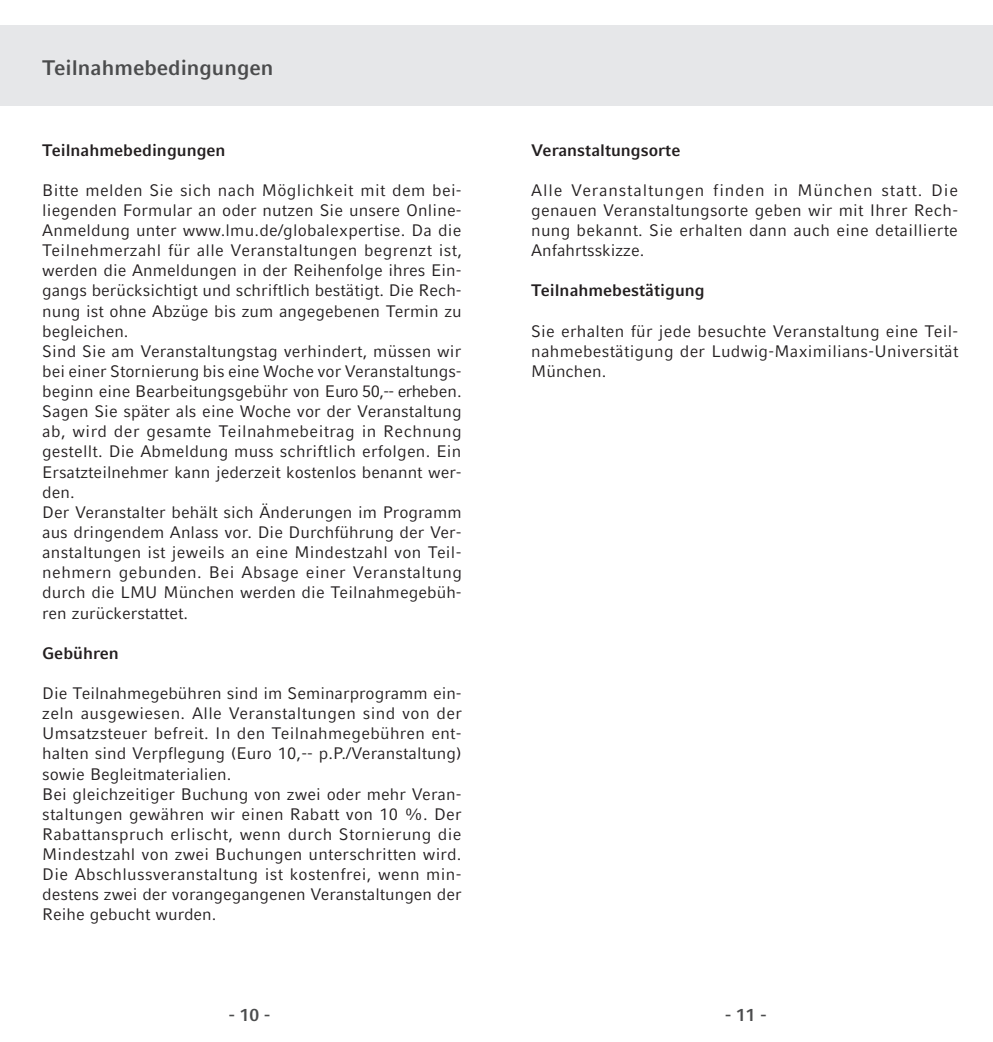
<style>
.page{position:relative;width:993px;height:1042px;background:#fff}
.page>*{position:absolute;margin:0;border:0;box-sizing:border-box;transform-origin:0 0}
.t1{font:700 21px "LMU Compatil Fact";color:#4b4c4d}
.t2{font:700 17.5px "LMU Compatil Fact";color:#4b4c4d}
.Fließtext{font:16.62px/20.1px "LMU Compatil Fact";color:#231f20;text-align:justify}
.Fließtext-2{font:700 16.62px "LMU Compatil Fact";color:#231f20}
</style>
<div class="page">
<div style="left:0;top:25px;width:496px;height:80px;background:#e6e7e9"></div>
<div style="left:496px;top:25px;width:496px;height:80px;background:#e6e7e9"></div>
<p class="t1" style="left:42px;top:56px;width:233px">Teilnahmebedingungen</p>
<p class="Fließtext-2" style="left:42px;top:140px;width:185px">Teilnahmebedingungen</p>
<p class="Fließtext" style="left:42px;top:180px;width:421px">Bitte melden Sie sich nach Möglichkeit mit dem bei&shy;liegenden Formular an oder nutzen Sie unsere Online-Anmeldung unter www.lmu.de/globalexpertise. Da die Teilnehmerzahl für alle Veranstaltungen begrenzt ist, werden die Anmeldungen in der Reihenfolge ihres Ein&shy;gangs berücksichtigt und schriftlich bestätigt. Die Rech&shy;nung ist ohne Abzüge bis zum angegebenen Termin zu begleichen.</p>
<p class="Fließtext" style="left:42px;top:341px;width:421px">Sind Sie am Veranstaltungstag verhindert, müssen wir bei einer Stornierung bis eine Woche vor Veranstaltungs&shy;beginn eine Bearbeitungsgebühr von Euro 50,-- erheben.<br>Sagen Sie später als eine Woche vor der Veranstaltung ab, wird der gesamte Teilnahmebeitrag in Rechnung gestellt. Die Abmeldung muss schriftlich erfolgen. Ein Ersatzteilnehmer kann jederzeit kostenlos benannt wer&shy;den.</p>
<p class="Fließtext" style="left:42px;top:502px;width:421px">Der Veranstalter behält sich Änderungen im Programm aus dringendem Anlass vor. Die Durchführung der Ver&shy;anstaltungen ist jeweils an eine Mindestzahl von Teil&shy;nehmern gebunden. Bei Absage einer Veranstaltung durch die LMU München werden die Teilnahmegebüh&shy;ren zurückerstattet.</p>
<p class="Fließtext-2" style="left:42px;top:643px;width:78px">Gebühren</p>
<p class="Fließtext" style="left:42px;top:683px;width:421px">Die Teilnahmegebühren sind im Seminarprogramm ein&shy;zeln ausgewiesen. Alle Veranstaltungen sind von der Umsatzsteuer befreit. In den Teilnahmegebühren ent&shy;halten sind Verpflegung (Euro 10,-- p.P./Veranstaltung) sowie Begleitmaterialien.</p>
<p class="Fließtext" style="left:42px;top:784px;width:421px">Bei gleichzeitiger Buchung von zwei oder mehr Veran&shy;staltungen gewähren wir einen Rabatt von 10 %. Der Rabattanspruch erlischt, wenn durch Stornierung die Mindestzahl von zwei Buchungen unterschritten wird.<br>Die Abschlussveranstaltung ist kostenfrei, wenn min&shy;destens zwei der vorangegangenen Veranstaltungen der Reihe gebucht wurden.</p>
<p class="Fließtext-2" style="left:531px;top:140px;width:150px">Veranstaltungsorte</p>
<p class="Fließtext" style="left:531px;top:180px;width:428px">Alle Veranstaltungen finden in München statt. Die genauen Veranstaltungsorte geben wir mit Ihrer Rech&shy;nung bekannt. Sie erhalten dann auch eine detaillierte Anfahrtsskizze.</p>
<p class="Fließtext-2" style="left:531px;top:281px;width:175px">Teilnahmebestätigung</p>
<p class="Fließtext" style="left:531px;top:321px;width:428px">Sie erhalten für jede besuchte Veranstaltung eine Teil&shy;nahmebestätigung der Ludwig-Maximilians-Universität München.</p>
<p class="t2" style="left:229px;top:1005px;width:43px">- 10 -</p>
<p class="t2" style="left:725px;top:1005px;width:43px">- 11 -</p>
</div>
